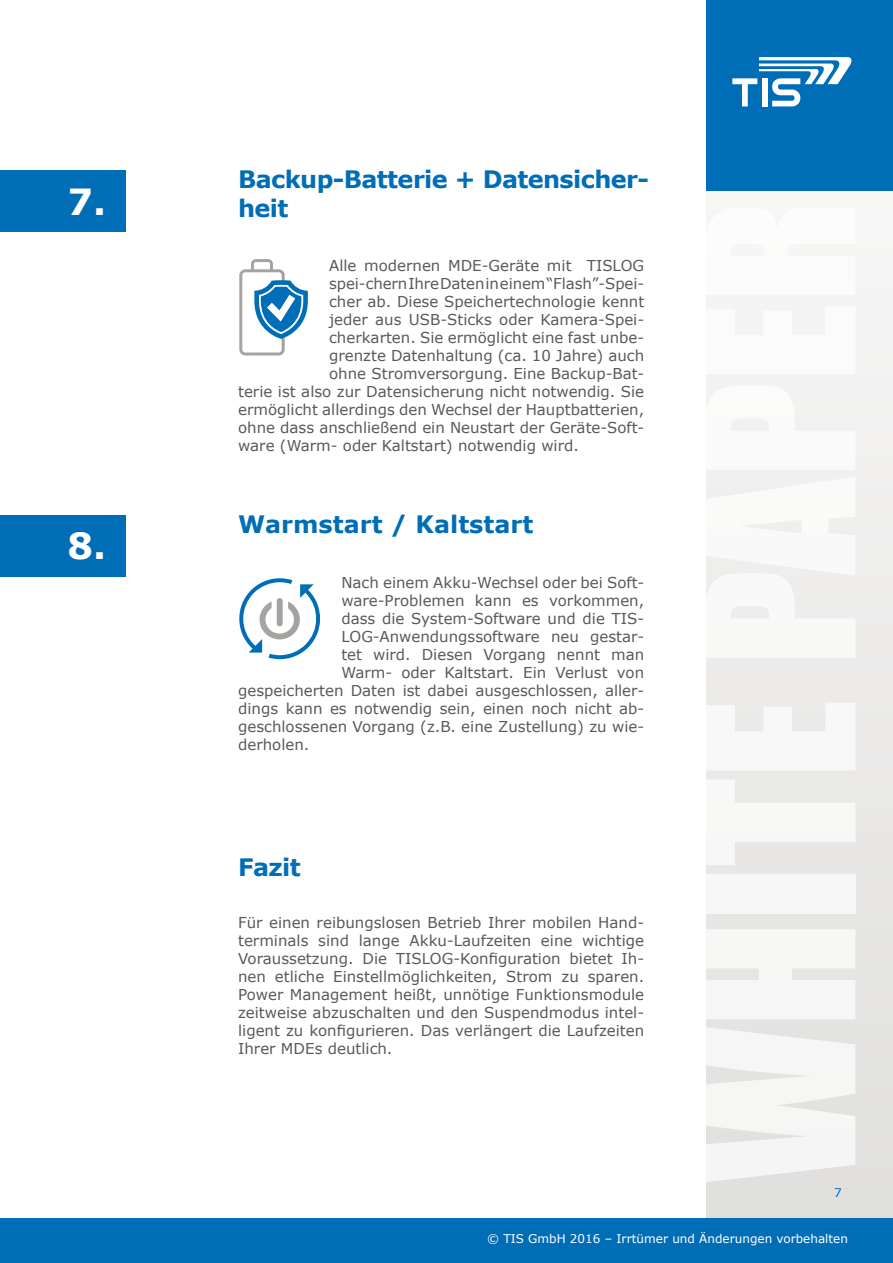
<style>
.page{position:relative;width:893px;height:1263px;background:#fff}
.page>*{position:absolute;margin:0;border:0;box-sizing:border-box;transform-origin:0 0}
.t1{font:700 36px "Verdana";color:#fff}
.t2{font:700 24px/28.8px "Verdana";letter-spacing:-.025em;color:#006eb7}
.t3{font:700 24px "Verdana";color:#006eb7}
.t4{font:15px/18px "Verdana";color:#58595b;text-align:justify}
.t5{font:12px "Verdana";color:#fff}
.t6{font:12px "Verdana";color:#006eb7}
</style>
<div class="page">
<div style="left:706px;top:0;width:187px;height:1263px;background:#ebebea"></div>
<div style="left:706px;top:0;width:187px;height:191px;background:#006eb7"></div>
<svg style="left:732px;top:57px;width:120px;height:49px"></svg>
<div style="left:0;top:1218px;width:893px;height:45px;background:#006eb7"></div>
<div style="left:0;top:515px;width:125px;height:62px;background:#006eb7"></div>
<div style="left:0;top:170px;width:125px;height:62px;background:#006eb7"></div>
<svg style="left:239px;top:578px;width:81px;height:81px"></svg>
<svg style="left:239px;top:259px;width:69px;height:96px"></svg>
<h1 class="t1" style="left:68px;top:177px;width:40px">7.</h1>
<h1 class="t1" style="left:68px;top:520px;width:40px">8.</h1>
<h2 class="t2" style="left:238px;top:165px;width:412px">Backup-Batterie + Datensicher&shy;heit</h2>
<p class="t4" style="left:329px;top:256px;width:317px">Alle modernen MDE-Geräte mit TISLOG</p>
<p class="t4" style="left:329px;top:274px;width:317px">spei-chern Ihre Daten in einem “Flash”-Spei-</p>
<p class="t4" style="left:329px;top:292px;width:317px">cher ab. Diese Speichertechnologie kennt</p>
<p class="t4" style="left:329px;top:310px;width:317px">jeder aus USB-Sticks oder Kamera-Spei-</p>
<p class="t4" style="left:329px;top:328px;width:317px">cherkarten. Sie ermöglicht eine fast unbe-</p>
<p class="t4" style="left:329px;top:346px;width:317px">grenzte Datenhaltung (ca. 10 Jahre) auch</p>
<p class="t4" style="left:329px;top:364px;width:317px">ohne Stromversorgung. Eine Backup-Bat-</p>
<p class="t4" style="left:238px;top:382px;width:408px">terie ist also zur Datensicherung nicht notwendig. Sie</p>
<p class="t4" style="left:238px;top:400px;width:408px">ermöglicht allerdings den Wechsel der Hauptbatterien,</p>
<p class="t4" style="left:238px;top:418px;width:408px">ohne dass anschließend ein Neustart der Geräte-Soft-</p>
<p class="t4" style="left:238px;top:436px;width:342px">ware (Warm- oder Kaltstart) notwendig wird.</p>
<h2 class="t3" style="left:238px;top:507px;width:297px">Warmstart / Kaltstart</h2>
<p class="t4" style="left:341px;top:574px;width:304px">Nach einem Akku-Wechsel oder bei Soft-</p>
<p class="t4" style="left:341px;top:592px;width:304px">ware-Problemen kann es vorkommen,</p>
<p class="t4" style="left:341px;top:610px;width:304px">dass die System-Software und die TIS-</p>
<p class="t4" style="left:341px;top:628px;width:304px">LOG-Anwendungssoftware neu gestar-</p>
<p class="t4" style="left:341px;top:646px;width:304px">tet wird. Diesen Vorgang nennt man</p>
<p class="t4" style="left:341px;top:664px;width:304px">Warm- oder Kaltstart. Ein Verlust von</p>
<p class="t4" style="left:238px;top:682px;width:408px">gespeicherten Daten ist dabei ausgeschlossen, aller-</p>
<p class="t4" style="left:238px;top:700px;width:408px">dings kann es notwendig sein, einen noch nicht ab-</p>
<p class="t4" style="left:238px;top:718px;width:408px">geschlossenen Vorgang (z.B. eine Zustellung) zu wie-</p>
<p class="t4" style="left:238px;top:736px;width:73px">derholen.</p>
<h2 class="t2" style="left:238px;top:853px;width:64px">Fazit</h2>
<p class="t4" style="left:238px;top:913px;width:408px">Für einen reibungslosen Betrieb Ihrer mobilen Hand&shy;terminals sind lange Akku-Laufzeiten eine wichtige Voraussetzung. Die TISLOG-Konfiguration bietet Ih&shy;nen etliche Einstellmöglichkeiten, Strom zu sparen.<br>Power Management heißt, unnötige Funktionsmodule zeitweise abzuschalten und den Suspendmodus intel&shy;ligent zu konfigurieren. Das verlängert die Laufzeiten Ihrer MDEs deutlich.</p>
<p class="t6" style="left:834px;top:1184px;width:9px">7</p>
<p class="t5" style="left:487px;top:1230px;width:362px">© TIS GmbH 2016 – Irrtümer und Änderungen vorbehalten</p>
</div>
